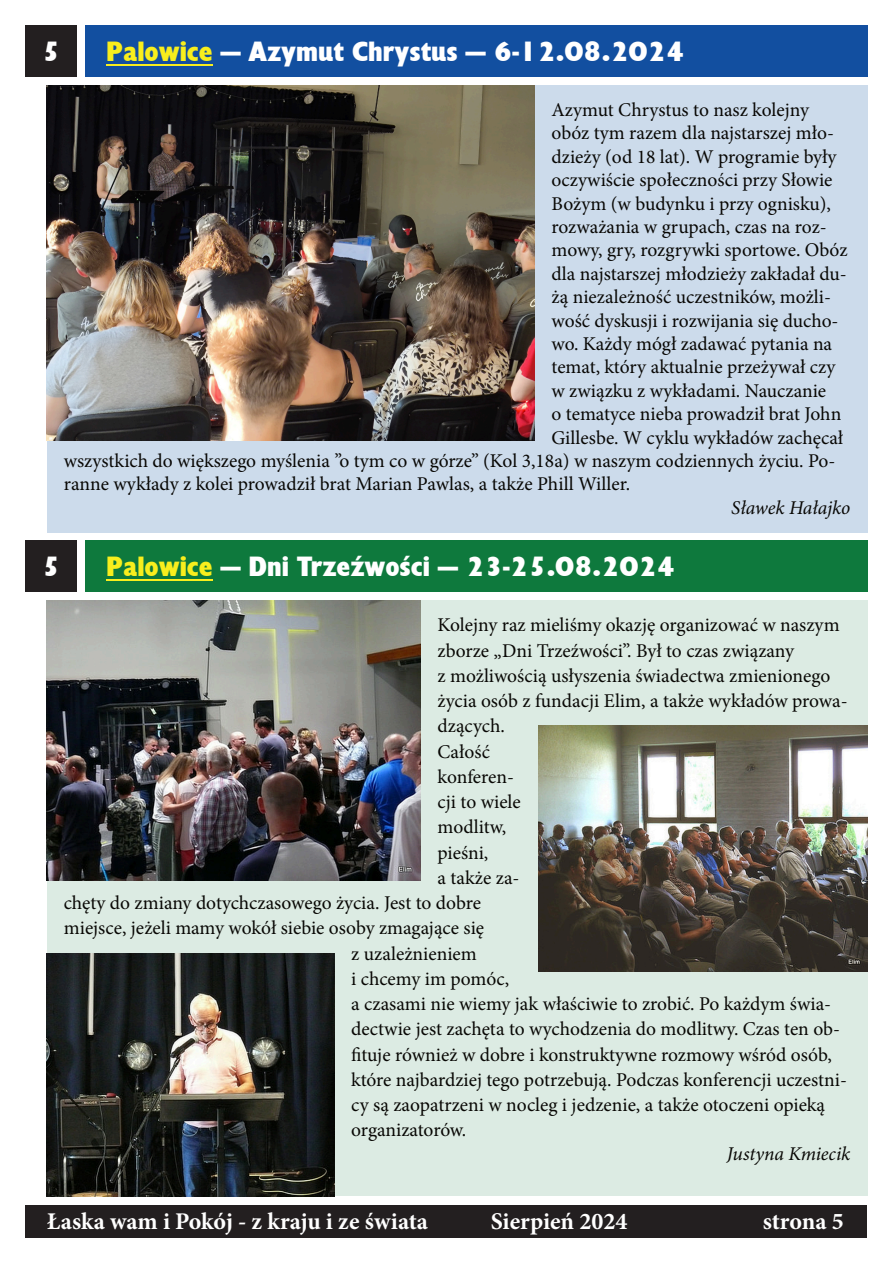
<style>
.page{position:relative;width:893px;height:1263px;background:#fff}
.page>*{position:absolute;margin:0;border:0;box-sizing:border-box;transform-origin:0 0}
.t1{font:900 27px "EFN Gilead";color:#fff}
.t2{font:700 24px "Minion Pro";color:#fff}
.t3{font:19.5px "Minion Pro";color:#080704}
.t4{font:italic 19.5px "Minion Pro";letter-spacing:-.005em;color:#080704}
.s1{color:#f8ee1d}
</style>
<div class="page">
<div style="left:26px;top:1204px;width:841px;height:33px;background:#231f20"></div>
<div style="left:26px;top:26px;width:51px;height:51px;background:#231f20"></div>
<div style="left:47px;top:85px;width:820px;height:447px;background:#ccdbeb"></div>
<img style="left:47px;top:85px;width:487px;height:355px">
<div style="left:85px;top:26px;width:782px;height:51px;background:#124fa0"></div>
<hr style="left:106px;top:64px;width:107px;height:2px;background:#f8ee1d">
<div style="left:47px;top:600px;width:820px;height:596px;background:#dcebe3"></div>
<div style="left:85px;top:541px;width:782px;height:51px;background:#0e793d"></div>
<hr style="left:106px;top:579px;width:107px;height:2px;background:#f8ee1d">
<div style="left:26px;top:541px;width:51px;height:51px;background:#231f20"></div>
<img style="left:47px;top:600px;width:373px;height:281px">
<img style="left:538px;top:725px;width:329px;height:247px">
<img style="left:47px;top:954px;width:287px;height:242px">
<h1 class="t1" style="left:42px;top:34px;width:20px">5</h1>
<h1 class="t1" style="left:106px;top:34px;width:580px"><span class="s1">Palowice</span> – Azymut Chrystus – 6-12.08.2024</h1>
<p class="t3" style="left:551px;top:102px;width:259px">Azymut Chrystus to nasz kolejny</p>
<p class="t3" style="left:551px;top:125px;width:284px">obóz tym razem dla najstarszej mło-</p>
<p class="t3" style="left:551px;top:149px;width:286px">dzieży (od 18 lat). W programie były</p>
<p class="t3" style="left:551px;top:172px;width:283px">oczywiście społeczności przy Słowie</p>
<p class="t3" style="left:551px;top:195px;width:281px">Bożym (w budynku i przy ognisku),</p>
<p class="t3" style="left:551px;top:219px;width:277px">rozważania w grupach, czas na roz-</p>
<p class="t3" style="left:551px;top:242px;width:298px">mowy, gry, rozgrywki sportowe. Obóz</p>
<p class="t3" style="left:551px;top:266px;width:297px">dla najstarszej młodzieży zakładał du-</p>
<p class="t3" style="left:551px;top:289px;width:281px">żą niezależność uczestników, możli-</p>
<p class="t3" style="left:551px;top:312px;width:289px">wość dyskusji i rozwijania się ducho-</p>
<p class="t3" style="left:551px;top:336px;width:282px">wo. Każdy mógł zadawać pytania na</p>
<p class="t3" style="left:551px;top:359px;width:285px">temat, który aktualnie przeżywał czy</p>
<p class="t3" style="left:551px;top:383px;width:276px">w związku z wykładami. Nauczanie</p>
<p class="t3" style="left:551px;top:406px;width:291px">o tematyce nieba prowadził brat John</p>
<p class="t3" style="left:551px;top:429px;width:293px">Gillesbe. W cyklu wykładów zachęcał</p>
<p class="t3" style="left:64px;top:453px;width:773px">wszystkich do większego myślenia ’’o tym co w górze” (Kol 3,18a) w naszym codziennych życiu. Po-</p>
<p class="t3" style="left:64px;top:476px;width:568px">ranne wykłady z kolei prowadził brat Marian Pawlas, a także Phill Willer.</p>
<p class="t4" style="left:731px;top:500px;width:121px">Sławek Hałajko</p>
<h1 class="t1" style="left:42px;top:549px;width:20px">5</h1>
<h1 class="t1" style="left:106px;top:549px;width:571px"><span class="s1">Palowice</span> – Dni Trzeźwości – 23-25.08.2024</h1>
<p class="t3" style="left:437px;top:617px;width:404px">Kolejny raz mieliśmy okazję organizować w naszym</p>
<p class="t3" style="left:437px;top:642px;width:358px">zborze „Dni Trzeźwości”. Był to czas związany</p>
<p class="t3" style="left:437px;top:668px;width:394px">z możliwością usłyszenia świadectwa zmienionego</p>
<p class="t3" style="left:437px;top:693px;width:412px">życia osób z fundacji Elim, a także wykładów prowa-</p>
<p class="t3" style="left:437px;top:718px;width:69px">dzących.</p>
<p class="t3" style="left:437px;top:743px;width:54px">Całość</p>
<p class="t3" style="left:437px;top:769px;width:78px">konferen-</p>
<p class="t3" style="left:437px;top:794px;width:85px">cji to wiele</p>
<p class="t3" style="left:437px;top:819px;width:70px">modlitw,</p>
<p class="t3" style="left:437px;top:844px;width:52px">pieśni,</p>
<p class="t3" style="left:437px;top:870px;width:83px">a także za-</p>
<p class="t3" style="left:64px;top:895px;width:419px">chęty do zmiany dotychczasowego życia. Jest to dobre</p>
<p class="t3" style="left:64px;top:920px;width:422px">miejsce, jeżeli mamy wokół siebie osoby zmagające się</p>
<p class="t3" style="left:351px;top:945px;width:127px">z uzależnieniem</p>
<p class="t3" style="left:351px;top:971px;width:159px">i chcemy im pomóc,</p>
<p class="t3" style="left:351px;top:996px;width:481px">a czasami nie wiemy jak właściwie to zrobić. Po każdym świa-</p>
<p class="t3" style="left:351px;top:1021px;width:490px">dectwie jest zachęta to wychodzenia do modlitwy. Czas ten ob-</p>
<p class="t3" style="left:351px;top:1046px;width:482px">fituje również w dobre i konstruktywne rozmowy wśród osób,</p>
<p class="t3" style="left:351px;top:1072px;width:497px">które najbardziej tego potrzebują. Podczas konferencji uczestni-</p>
<p class="t3" style="left:351px;top:1097px;width:475px">cy są zaopatrzeni w nocleg i jedzenie, a także otoczeni opieką</p>
<p class="t3" style="left:351px;top:1122px;width:117px">organizatorów.</p>
<p class="t4" style="left:727px;top:1146px;width:125px">Justyna Kmiecik</p>
<p class="t2" style="left:47px;top:1212px;width:383px">Łaska wam i Pokój - z kraju i ze świata</p>
<p class="t2" style="left:491px;top:1212px;width:138px">Sierpień 2024</p>
<p class="t2" style="left:763px;top:1212px;width:82px">strona 5</p>
</div>
